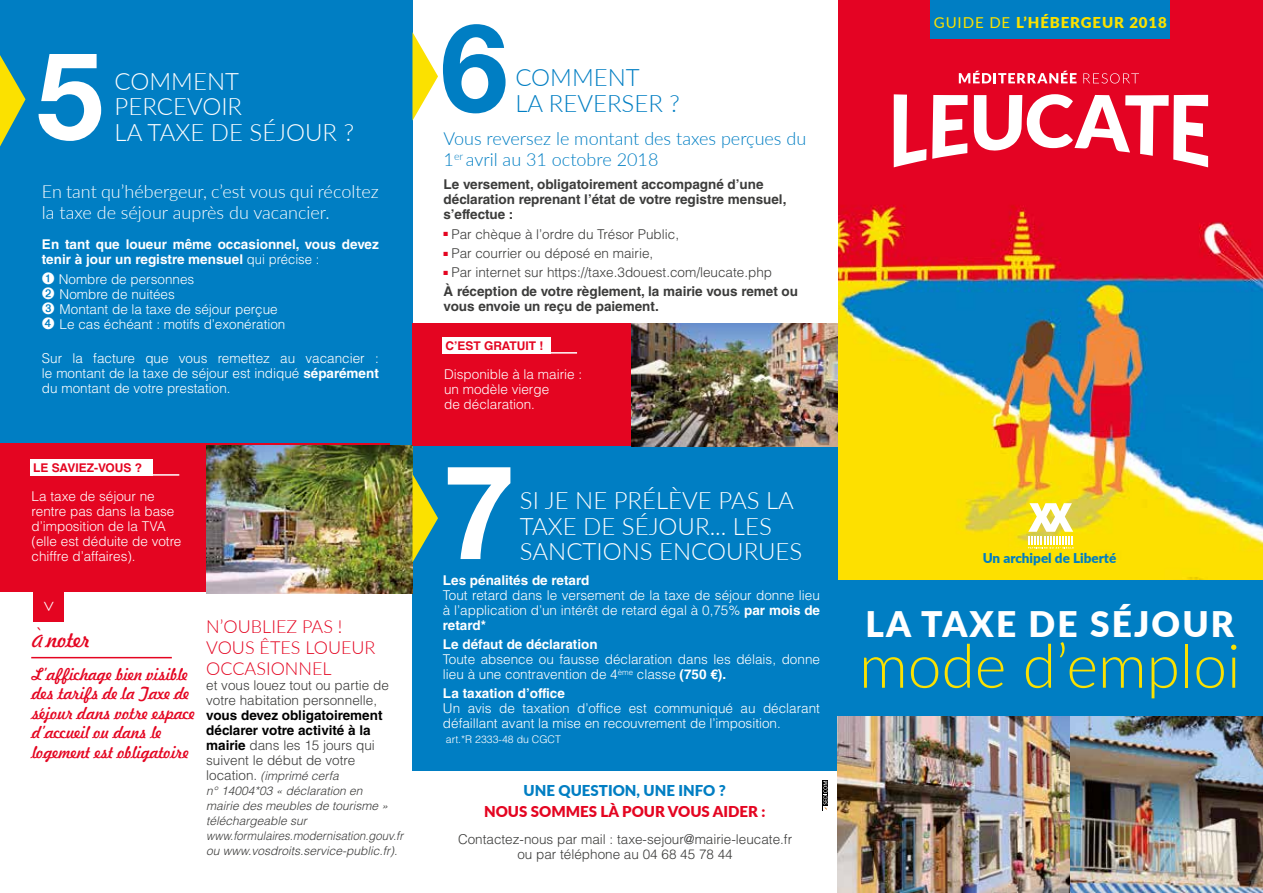
<style>
.page{position:relative;width:1263px;height:893px;background:#fff}
.page>*{position:absolute;margin:0;border:0;box-sizing:border-box;transform-origin:0 0}
.t1{font:300 60.45px "Lato";color:#fbe100}
.t2{font:900 35.25px "Lato";letter-spacing:.06em;color:#fff}
.t3{font:300 24px/25.5px "Lato";color:#fff}
.t4{font:300 24px/25.5px "Lato";color:#007ec3}
.t5{font:21px "Jott 43 Normal";color:#e40521}
.t6{font:300 18px/21px "Lato";color:#fff}
.t7{font:300 18px/21px "Lato";color:#007ec3}
.t8{font:300 18px/21px "Lato";color:#e40521}
.t9{font:16.5px/19.5px "Jott 43 Normal";color:#e40521}
.t10{font:900 15px "Lato";color:#e40521}
.t11{font:900 15px "Lato";letter-spacing:.06em;color:#fbe100}
.t12{font:900 15px "Lato";color:#007ec3}
.t13{font:300 13.5px/15px "Helvetica LT Std";color:#fff}
.t14{font:300 13.5px/15px "Helvetica LT Std";color:#3c3c3b}
.t15{font:700 13.5px/15px "Helvetica LT Std";color:#fff}
.t16{font:700 13.5px/15px "Helvetica LT Std";color:#3c3c3b}
.t17{font:700 13.5px/15px "Helvetica LT Std";color:#000}
.t18{font:900 13.5px "Lato";color:#007ec3}
.t19{font:italic 300 12px/15px "Helvetica LT Std";color:#3c3c3b}
.t20{font:700 12px "Helvetica LT Std";color:#e40521}
.t21{font:300 10.5px "Helvetica LT Std";color:#fff}
.s1{font-weight:300}
.s2{font-weight:700}
.s3{font-size:16.5px}
.s4{font-weight:300;color:#3c3c3b}
.s5{font-style:normal;font-size:13.5px}
.s6{font-weight:400}
</style>
<div class="page">
<img style="left:838px;top:0;width:425px;height:580px">
<div style="left:838px;top:580px;width:425px;height:137px;background:#007ec3"></div>
<div style="left:0;top:0;width:412px;height:446px;background:#007ec3"></div>
<div style="left:412px;top:446px;width:426px;height:325px;background:#007ec3"></div>
<svg style="left:448px;top:467px;width:62px;height:92px"></svg>
<hr style="left:31px;top:657px;width:141px;height:1px;background:#e40521">
<div style="left:33px;top:591px;width:30px;height:30px;background:#e40521"></div>
<div style="left:0;top:443px;width:390px;height:148px;background:#e40521"></div>
<div style="left:412px;top:324px;width:413px;height:122px;background:#e40521"></div>
<img style="left:206px;top:446px;width:206px;height:148px">
<img style="left:1069px;top:716px;width:194px;height:177px">
<img style="left:837px;top:716px;width:232px;height:177px">
<img style="left:631px;top:324px;width:207px;height:122px">
<div style="left:30px;top:459px;width:122px;height:16px;background:#fff"></div>
<hr style="left:30px;top:474px;width:149px;height:2px;background:#fff">
<div style="left:443px;top:337px;width:108px;height:16px;background:#fff"></div>
<hr style="left:443px;top:352px;width:134px;height:2px;background:#fff">
<svg style="left:412px;top:24px;width:94px;height:96px"></svg>
<svg style="left:412px;top:474px;width:26px;height:88px"></svg>
<div style="left:930px;top:0;width:240px;height:38px;background:#007ec3"></div>
<svg style="left:894px;top:94px;width:32px;height:73px"></svg>
<svg style="left:932px;top:95px;width:35px;height:64px"></svg>
<svg style="left:974px;top:94px;width:234px;height:73px"></svg>
<svg style="left:959px;top:71px;width:117px;height:12px"></svg>
<svg style="left:1083px;top:73px;width:56px;height:11px"></svg>
<div style="left:823px;top:780px;width:5px;height:31px;background:#0d0d0d"></div>
<svg style="left:823px;top:781px;width:5px;height:30px"></svg>
<svg style="left:39px;top:54px;width:62px;height:87px"></svg>
<svg style="left:1028px;top:503px;width:46px;height:46px"></svg>
<svg style="left:0;top:55px;width:26px;height:91px"></svg>
<h3 class="t3" style="left:115px;top:68px;width:241px">COMMENT<br>PERCEVOIR<br>LA TAXE DE SÉJOUR ?</h3>
<h3 class="t6" style="left:42px;top:181px;width:338px">En tant qu’hébergeur, c’est vous qui récoltez la taxe de séjour auprès du vacancier.</h3>
<p class="t15" style="left:42px;top:237px;width:338px">En tant que loueur même occasionnel, vous devez tenir à jour un registre mensuel <span class="s1">qui précise :</span></p>
<p class="t13" style="left:42px;top:271px;width:245px">➊ Nombre de personnes<br>➋ Nombre de nuitées<br>➌ Montant de la taxe de séjour perçue<br>➍ Le cas échéant : motifs d’exonération</p>
<p class="t13" style="left:42px;top:350px;width:338px;text-align:justify">Sur la facture que vous remettez au vacancier : le montant de la taxe de séjour est indiqué <span class="s2">séparément </span>du montant de votre prestation.</p>
<p class="t20" style="left:33px;top:460px;width:111px">LE SAVIEZ-VOUS ?</p>
<p class="t13" style="left:32px;top:489px;width:151px">La taxe de séjour ne rentre pas dans la base d’imposition de la TVA (elle est déduite de votre chiffre d’affaires).</p>
<h3 class="t3" style="left:63px;top:599px;width:15px;rotate:90deg">&gt;</h3>
<h3 class="t5" style="left:32px;top:621px;width:60px"><span class="s3">À</span> noter</h3>
<p class="t9" style="left:32px;top:662px;width:164px">L’affichage bien visible des tarifs de la Taxe de séjour dans votre espace d’accueil ou dans le logement est obligatoire</p>
<h3 class="t8" style="left:206px;top:615px;width:171px">N’OUBLIEZ PAS !<br>VOUS ÊTES LOUEUR<br>OCCASIONNEL</h3>
<p class="t14" style="left:206px;top:677px;width:184px">et vous louez tout ou partie de votre habitation personnelle,</p>
<p class="t17" style="left:206px;top:707px;width:178px">vous devez obligatoirement déclarer votre activité à la mairie <span class="s4">dans les 15 jours qui suivent le début de votre</span></p>
<p class="t19" style="left:206px;top:768px;width:199px"><span class="s5">location.</span> (imprimé cerfa<br>n° 14004*03 « déclaration en<br>mairie des meubles de tourisme » téléchargeable sur www.formulaires.modernisation.gouv.fr ou www.vosdroits.service-public.fr).</p>
<h3 class="t4" style="left:515px;top:64px;width:166px">COMMENT<br>LA REVERSER ?</h3>
<h3 class="t7" style="left:444px;top:128px;width:364px">Vous reversez le montant des taxes perçues du<br>1<sup>er</sup> avril au 31 octobre 2018</h3>
<p class="t16" style="left:444px;top:177px;width:344px">Le versement, obligatoirement accompagné d’une déclaration reprenant l’état de votre registre mensuel, s’effectue :</p>
<p class="t14" style="left:444px;top:226px;width:237px"><sup>■</sup> Par chèque à l’ordre du Trésor Public,</p>
<p class="t14" style="left:444px;top:245px;width:211px"><sup>■</sup> Par courrier ou déposé en mairie,</p>
<p class="t14" style="left:444px;top:262px;width:356px;line-height:19.2px"><sup>■</sup> Par internet sur https://taxe.3douest.com/leucate.php<br><span class="s2">À réception de votre règlement, la mairie vous remet ou</span></p>
<p class="t16" style="left:444px;top:299px;width:217px">vous envoie un reçu de paiement.</p>
<p class="t20" style="left:446px;top:338px;width:99px">C’EST GRATUIT !</p>
<p class="t13" style="left:444px;top:367px;width:140px">Disponible à la mairie : un modèle vierge<br>de déclaration.</p>
<h3 class="t3" style="left:520px;top:487px;width:284px">SI JE NE PRÉLÈVE PAS LA<br>TAXE DE SÉJOUR... LES<br>SANCTIONS ENCOURUES</h3>
<p class="t15" style="left:443px;top:572px;width:148px">Les pénalités de retard</p>
<p class="t13" style="left:443px;top:587px;width:379px;text-align:justify">Tout retard dans le versement de la taxe de séjour donne lieu à l’application d’un intérêt de retard égal à 0,75% <span class="s2">par mois de retard*</span></p>
<p class="t15" style="left:443px;top:637px;width:156px">Le défaut de déclaration</p>
<p class="t13" style="left:443px;top:652px;width:379px">Toute absence ou fausse déclaration dans les délais, donne lieu à une contravention de 4<sup>ème</sup> classe <span class="s2">(750 €).</span></p>
<p class="t15" style="left:443px;top:686px;width:124px">La taxation d’office</p>
<p class="t13" style="left:443px;top:701px;width:379px">Un avis de taxation d’office est communiqué au déclarant défaillant avant la mise en recouvrement de l’imposition.</p>
<p class="t21" style="left:446px;top:733px;width:117px">art.*R 2333-48 du CGCT</p>
<p class="t12" style="left:524px;top:779px;width:204px">UNE QUESTION, UNE INFO ?</p>
<p class="t10" style="left:484px;top:800px;width:283px">NOUS SOMMES LÀ POUR VOUS AIDER :</p>
<p class="t14" style="left:458px;top:831px;width:336px;text-align:center">Contactez-nous par mail : taxe-sejour@mairie-leucate.fr ou par téléphone au 04 68 45 78 44</p>
<p class="t11" style="left:934px;top:11px;width:234px"><span class="s6">GUIDE DE</span> L’HÉBERGEUR 2018</p>
<p class="t18" style="left:983px;top:548px;width:135px">Un archipel de Liberté</p>
<h2 class="t2" style="left:865px;top:598px;width:370px">LA TAXE DE SÉJOUR</h2>
<h1 class="t1" style="left:859px;top:624px;width:383px">mode d’emploi</h1>
</div>
